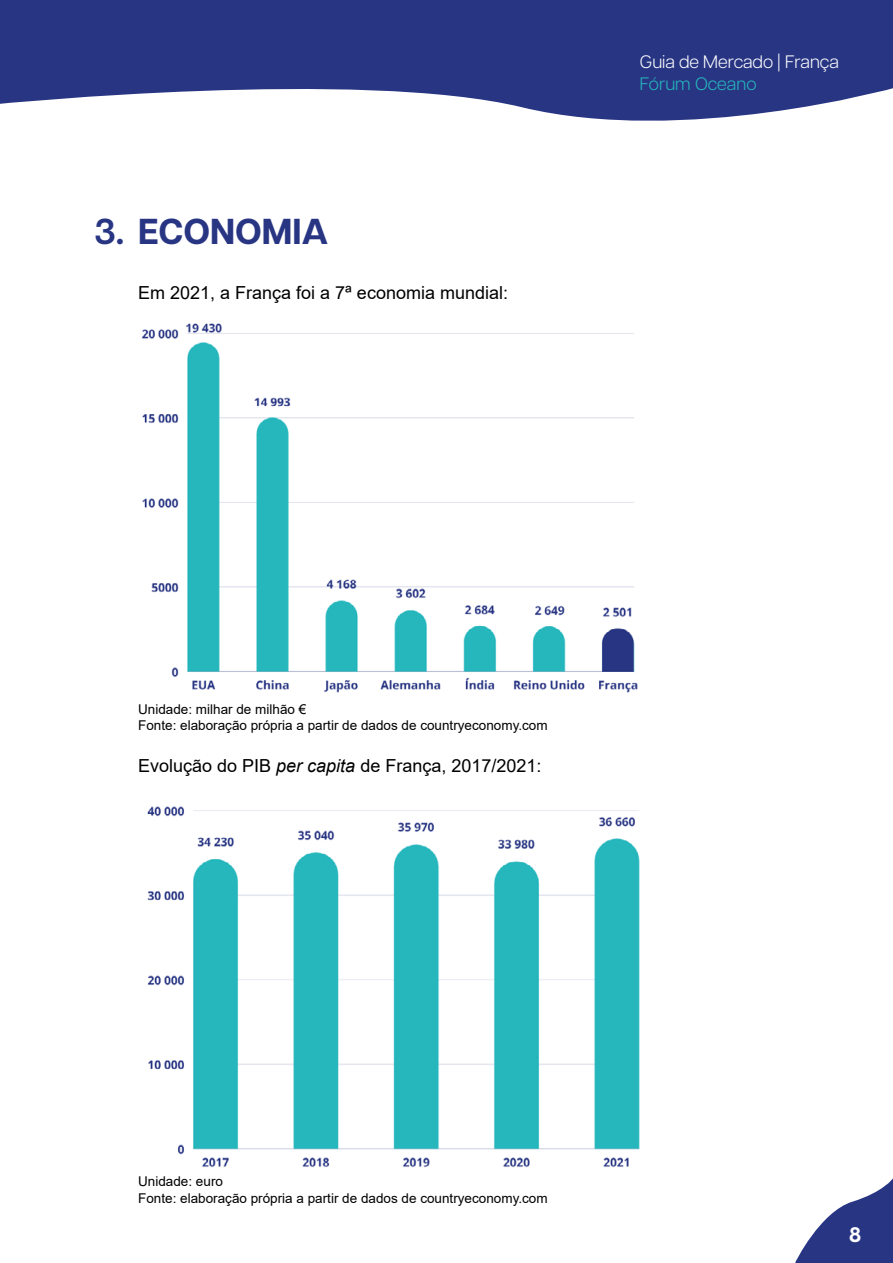
<style>
.page{position:relative;width:893px;height:1263px;background:#fff}
.page>*{position:absolute;margin:0;border:0;box-sizing:border-box;transform-origin:0 0}
.t1{font:700 36px "Articulat CF";color:#283583}
.t2{font:700 21px "Articulat CF";color:#fff}
.t3{font:18px "Arial";color:#000}
.t4{font:300 18px "Articulat CF";color:#fff}
.t5{font:300 18px "Articulat CF";color:#26b7bd}
.t6{font:13.5px/16.2px "Arial";color:#000}
.s1{font-weight:600}
.s2{font-style:italic}
</style>
<div class="page">
<svg style="left:795px;top:1178px;width:98px;height:85px"></svg>
<svg style="left:0;top:0;width:893px;height:121px;fill:#283583"></svg>
<img style="left:142px;top:323px;width:496px;height:370px">
<img style="left:147px;top:806px;width:493px;height:362px">
<h1 class="t1" style="left:95px;top:204px;width:235px"><span class="s1">3.</span> ECONOMIA</h1>
<h3 class="t3" style="left:138px;top:280px;width:371px">Em 2021, a França foi a 7ª economia mundial:</h3>
<h3 class="t4" style="left:640px;top:49px;width:201px">Guia de Mercado | França</h3>
<h3 class="t5" style="left:640px;top:71px;width:118px">Fórum Oceano</h3>
<p class="t6" style="left:138px;top:701px;width:411px">Unidade: milhar de milhão €<br>Fonte: elaboração própria a partir de dados de countryeconomy.com</p>
<h3 class="t3" style="left:138px;top:753px;width:405px">Evolução do PIB <span class="s2">per capita</span> de França, 2017/2021:</h3>
<p class="t6" style="left:138px;top:1173px;width:411px">Unidade: euro<br>Fonte: elaboração própria a partir de dados de countryeconomy.com</p>
<h2 class="t2" style="left:849px;top:1219px;width:14px">8</h2>
</div>
